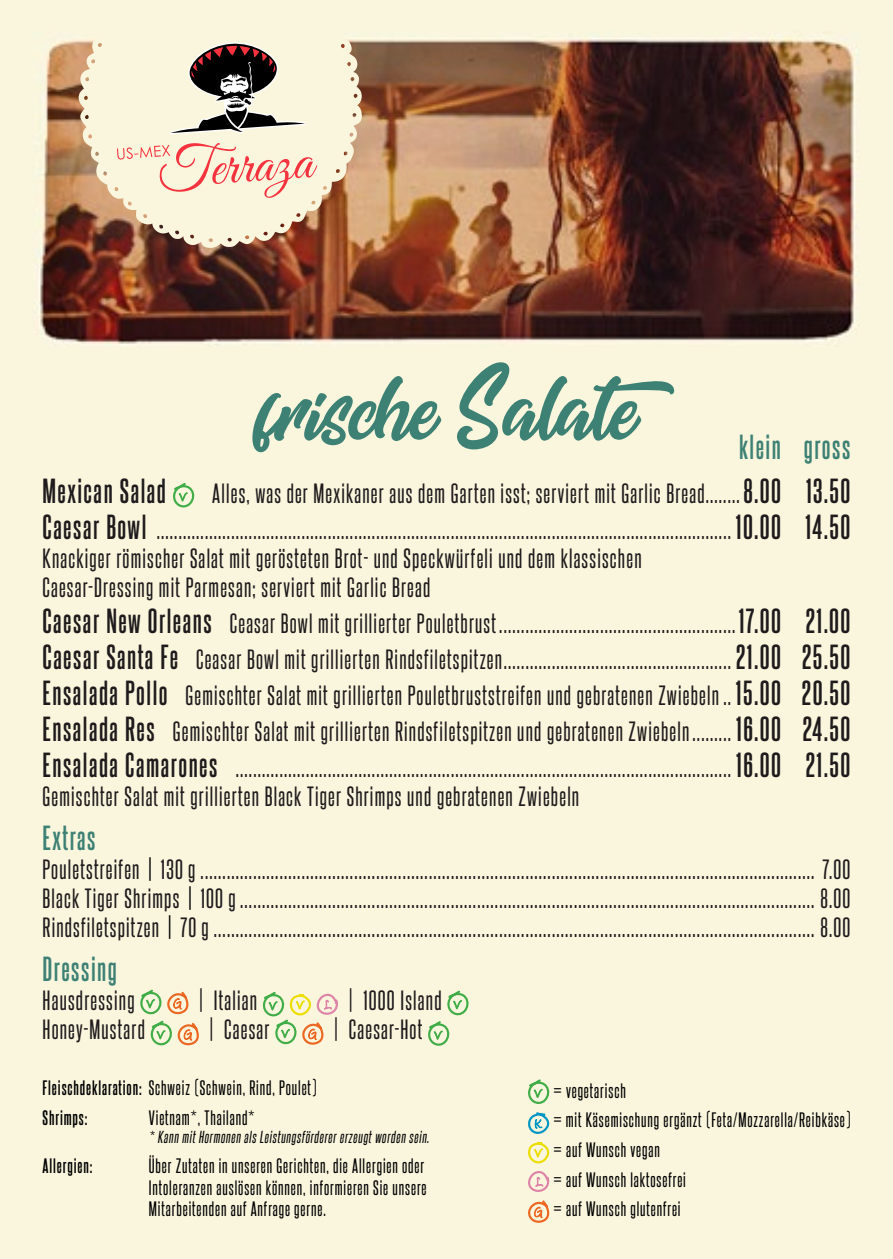
<style>
.page{position:relative;width:893px;height:1259px;background:#faf6de}
.page>*{position:absolute;margin:0;border:0;box-sizing:border-box;transform-origin:0 0}
.t1{font:75px "Mishaland";color:#3d8174}
.t2{font:700 30px "Steelfish Rg";letter-spacing:.05em;color:#3d8174}
.t3{font:700 30px "Steelfish Rg";letter-spacing:.05em;color:#1f1b1c}
.t4{font:24px/36px "Steelfish Rg";letter-spacing:.05em;color:#1f1b1c;text-align:justify}
.t5{font:18px/29.7px "Steelfish Rg";letter-spacing:.05em;color:#000}
.t6{font:700 18px "Steelfish Rg";letter-spacing:.05em;color:#000}
.t7{font:italic 15px "Steelfish Rg";letter-spacing:.05em;color:#000}
.s1{font-weight:700;font-size:30px}
.s2{color:#000}
.s3{font-weight:700}
</style>
<div class="page">
<img style="left:35px;top:37px;width:824px;height:308px">
<svg style="left:78px;top:37px;width:284px;height:211px"></svg>
<svg style="left:117px;top:142px;width:201px;height:57px"></svg>
<svg style="left:296px;top:211px;width:35px;height:2px"></svg>
<svg style="left:167px;top:42px;width:162px;height:94px"></svg>
<svg style="left:173px;top:483px;width:22px;height:25px"></svg>
<svg style="left:140px;top:989px;width:59px;height:57px"></svg>
<svg style="left:262px;top:991px;width:76px;height:54px"></svg>
<svg style="left:428px;top:990px;width:41px;height:56px"></svg>
<svg style="left:528px;top:1079px;width:22px;height:113px"></svg>
<svg style="left:528px;top:1200px;width:22px;height:23px"></svg>
<h1 class="t1" style="left:256px;top:342px;width:423px">frische Salate</h1>
<p class="t2" style="left:739px;top:425px;width:113px">klein gross</p>
<p class="t3" style="left:43px;top:469px;width:125px">Mexican Salad</p>
<p class="t4" style="left:43px;top:475px;width:809px;text-align:right">Alles, was der Mexikaner aus dem Garten isst; serviert mit Garlic Bread........<span class="s1">8.00 13.50<br>Caesar Bowl</span> ................................................................................................................................... <span class="s1">10.00 14.50</span></p>
<p class="t4" style="left:43px;top:543px;width:601px;line-height:28.8px">Knackiger römischer Salat mit gerösteten Brot- und Speckwürfeli und dem klassischen<br>Caesar-Dressing mit Parmesan; serviert mit Garlic Bread</p>
<p class="t4" style="left:43px;top:604px;width:809px"><span class="s1">Caesar New Orleans</span> Ceasar Bowl mit grillierter Pouletbrust......................................................<span class="s1">17.00 21.00<br>Caesar Santa Fe</span> Ceasar Bowl mit grillierten Rindsfiletspitzen.................................................... <span class="s1">21.00 25.50<br>Ensalada Pollo</span> Gemischter Salat mit grillierten Pouletbruststreifen und gebratenen Zwiebeln .. <span class="s1">15.00 20.50<br>Ensalada Res</span> Gemischter Salat mit grillierten Rindsfiletspitzen und gebratenen Zwiebeln......... <span class="s1">16.00 24.50<br>Ensalada Camarones</span> ................................................................................................................. <span class="s1">16.00 21.50</span></p>
<p class="t4" style="left:43px;top:777px;width:538px">Gemischter Salat mit grillierten Black Tiger Shrimps und gebratenen Zwiebeln</p>
<p class="t2" style="left:43px;top:816px;width:54px">Extras</p>
<p class="t4" style="left:43px;top:854px;width:809px;line-height:28.8px">Pouletstreifen <span class="s2">|</span> 130 g ............................................................................................................................................ 7.00<br>Black Tiger Shrimps <span class="s2">|</span> 100 g ................................................................................................................................... 8.00<br>Rindsfiletspitzen <span class="s2">|</span> 70 g ......................................................................................................................................... 8.00</p>
<p class="t2" style="left:43px;top:947px;width:76px">Dressing</p>
<p class="t4" style="left:43px;top:981px;width:94px">Hausdressing</p>
<p class="t4" style="left:199px;top:981px;width:60px">| Italian</p>
<p class="t4" style="left:348px;top:981px;width:95px">| 1000 Island</p>
<p class="t4" style="left:43px;top:1010px;width:104px">Honey-Mustard</p>
<p class="t4" style="left:209px;top:1010px;width:62px">| Caesar</p>
<p class="t4" style="left:334px;top:1010px;width:90px">| Caesar-Hot</p>
<p class="t5" style="left:43px;top:1072px;width:276px"><span class="s3">Fleischdeklaration:</span> Schweiz (Schwein, Rind, Poulet)<br><span class="s3">Shrimps:</span></p>
<p class="t5" style="left:553px;top:1075px;width:299px">= vegetarisch<br>= mit Käsemischung ergänzt (Feta/Mozzarella/Reibkäse) = auf Wunsch vegan<br>= auf Wunsch laktosefrei<br>= auf Wunsch glutenfrei</p>
<p class="t5" style="left:149px;top:1102px;width:107px">Vietnam*, Thailand*</p>
<p class="t7" style="left:149px;top:1127px;width:282px">* Kann mit Hormonen als Leistungsförderer erzeugt worden sein.</p>
<p class="t6" style="left:43px;top:1152px;width:51px">Allergien:</p>
<p class="t5" style="left:149px;top:1154px;width:279px;line-height:21.6px">Über Zutaten in unseren Gerichten, die Allergien oder<br>Intoleranzen auslösen können, informieren Sie unsere<br>Mitarbeitenden auf Anfrage gerne.</p>
</div>
